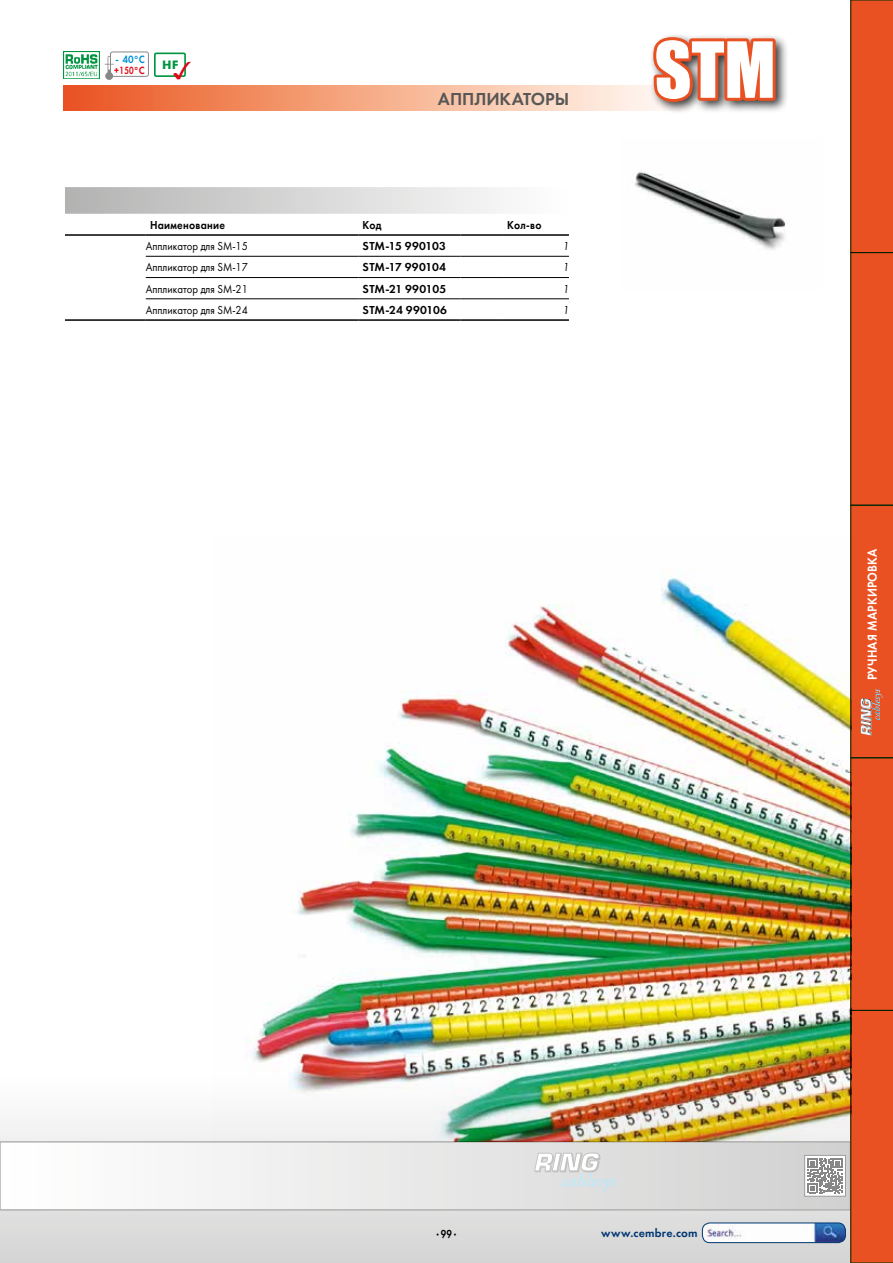
<style>
.page{position:relative;width:893px;height:1263px;background:#fff}
.page>*{position:absolute;margin:0;border:0;box-sizing:border-box;transform-origin:0 0}
.t1{font:71.4px "Impact";color:#fff}
.t2{font:18px "Futura Demi C";letter-spacing:-.01em;color:#575756}
.t3{font:13.5px "Futura Demi C";letter-spacing:.015em;color:#fff;scale:.9 1}
.t4{font:700 13.2px "Futura";color:#009641}
.t5{font:12px "Futura Book C";color:#000;scale:.9 1}
.t6{font:12px "Futura Demi C";letter-spacing:.005em;color:#000}
.t7{font:12px "Futura Demi C";letter-spacing:.025em;color:#000;scale:.9 1}
.t8{font:12px "Futura Demi C";letter-spacing:.02em;color:#003671}
.t9{font:12px "Futura Demi C";letter-spacing:.025em;color:#000}
.t10{font:12px "Futura Demi C";letter-spacing:.025em;color:#000;scale:.8 1}
.t11{font:italic 12px "Futura Book C";color:#000;scale:.9 1}
.t12{font:10.95px "Futura Demi C";color:#0090d2;scale:.9 1}
.t13{font:10.8px "Futura Demi C";color:#e30613;scale:.9 1}
</style>
<div class="page">
<svg style="left:0;top:1122px;width:850px;height:141px;background:#dbdbdb"></svg>
<div style="left:0;top:1142px;width:850px;height:68px;background:linear-gradient(to right,#fff,#d0d0d0)"></div>
<div style="left:0;top:1141px;width:851px;height:69px;border:2px solid #b3b2b2"></div>
<svg style="left:534px;top:1153px;width:82px;height:38px"></svg>
<img style="left:702px;top:1223px;width:143px;height:19px">
<div style="left:702px;top:1222px;width:144px;height:21px;border:1px solid #003671;border-radius:8px"></div>
<svg style="left:806px;top:1157px;width:38px;height:37px"></svg>
<svg style="left:808px;top:1158px;width:34px;height:35px"></svg>
<div style="left:804px;top:1155px;width:42px;height:41px;border:1px solid #9d9d9c"></div>
<div style="left:850px;top:0;width:43px;height:1263px;background:#e95123"></div>
<img style="left:635px;top:171px;width:151px;height:79px">
<svg style="left:64px;top:85px;width:584px;height:26px;background:#f5a683"></svg>
<div style="left:648px;top:32px;width:141px;height:83px;background:#000;opacity:.79"></div>
<svg style="left:649px;top:32px;width:130px;height:80px;background:#b77561"></svg>
<svg style="left:65px;top:187px;width:433px;height:27px;background:#d4d4d4"></svg>
<hr style="left:65px;top:234px;width:81px;height:2px;background:#000">
<hr style="left:146px;top:234px;width:212px;height:2px;background:#000">
<hr style="left:358px;top:234px;width:102px;height:2px;background:#000">
<hr style="left:460px;top:234px;width:43px;height:2px;background:#000">
<hr style="left:503px;top:234px;width:66px;height:2px;background:#000">
<hr style="left:146px;top:256px;width:212px;height:1px;background:#000">
<hr style="left:358px;top:256px;width:102px;height:1px;background:#000">
<hr style="left:460px;top:256px;width:43px;height:1px;background:#000">
<hr style="left:503px;top:256px;width:66px;height:1px;background:#000">
<hr style="left:146px;top:277px;width:212px;height:1px;background:#000">
<hr style="left:358px;top:277px;width:102px;height:1px;background:#000">
<hr style="left:460px;top:277px;width:43px;height:1px;background:#000">
<hr style="left:503px;top:277px;width:66px;height:1px;background:#000">
<hr style="left:65px;top:319px;width:81px;height:2px;background:#000">
<hr style="left:146px;top:298px;width:212px;height:1px;background:#000">
<hr style="left:146px;top:319px;width:212px;height:2px;background:#000">
<hr style="left:358px;top:298px;width:102px;height:1px;background:#000">
<hr style="left:358px;top:319px;width:102px;height:2px;background:#000">
<hr style="left:460px;top:298px;width:43px;height:1px;background:#000">
<hr style="left:460px;top:319px;width:43px;height:2px;background:#000">
<hr style="left:503px;top:298px;width:66px;height:1px;background:#000">
<hr style="left:503px;top:319px;width:66px;height:2px;background:#000">
<div style="left:154px;top:53px;width:32px;height:24px;border:2px solid #009641;border-radius:2px"></div>
<div style="left:110px;top:52px;width:39px;height:25px;border:1px solid #878787;border-radius:2px"></div>
<svg style="left:105px;top:56px;width:9px;height:24px"></svg>
<img style="left:64px;top:51px;width:35px;height:28px">
<img style="left:213px;top:536px;width:638px;height:605px">
<svg style="left:174px;top:62px;width:12px;height:15px"></svg>
<p class="t12" style="left:115px;top:53px;width:34px">- 40°C</p>
<p class="t13" style="left:114px;top:64px;width:35px">+150°C</p>
<p class="t4" style="left:162px;top:59px;width:17px">HF</p>
<h2 class="t2" style="left:438px;top:88px;width:133px">АППЛИКАТОРЫ</h2>
<p class="t7" style="left:150px;top:217px;width:85px">Наименование</p>
<p class="t7" style="left:363px;top:217px;width:23px">Код</p>
<p class="t7" style="left:507px;top:217px;width:40px">Кол-во</p>
<p class="t5" style="left:146px;top:240px;width:115px">Аппликатор для SM-15</p>
<p class="t6" style="left:363px;top:239px;width:85px">STM-15 990103</p>
<p class="t11" style="left:563px;top:240px;width:8px">1</p>
<p class="t5" style="left:146px;top:261px;width:115px">Аппликатор для SM-17</p>
<p class="t6" style="left:363px;top:260px;width:85px">STM-17 990104</p>
<p class="t11" style="left:563px;top:261px;width:8px">1</p>
<p class="t5" style="left:146px;top:282px;width:115px">Аппликатор для SM-21</p>
<p class="t6" style="left:363px;top:282px;width:85px">STM-21 990105</p>
<p class="t11" style="left:563px;top:282px;width:8px">1</p>
<p class="t5" style="left:146px;top:303px;width:115px">Аппликатор для SM-24</p>
<p class="t9" style="left:363px;top:303px;width:86px">STM-24 990106</p>
<p class="t11" style="left:563px;top:303px;width:8px">1</p>
<h1 class="t1" style="left:655px;top:14px;width:123px">STM</h1>
<p class="t3" style="left:864px;top:680px;width:148px;rotate:-90deg">РУЧНАЯ МАРКИРОВКА</p>
<p class="t10" style="left:437px;top:1227px;width:26px">· 99 ·</p>
<p class="t8" style="left:601px;top:1226px;width:98px">www.cembre.com</p>
</div>
